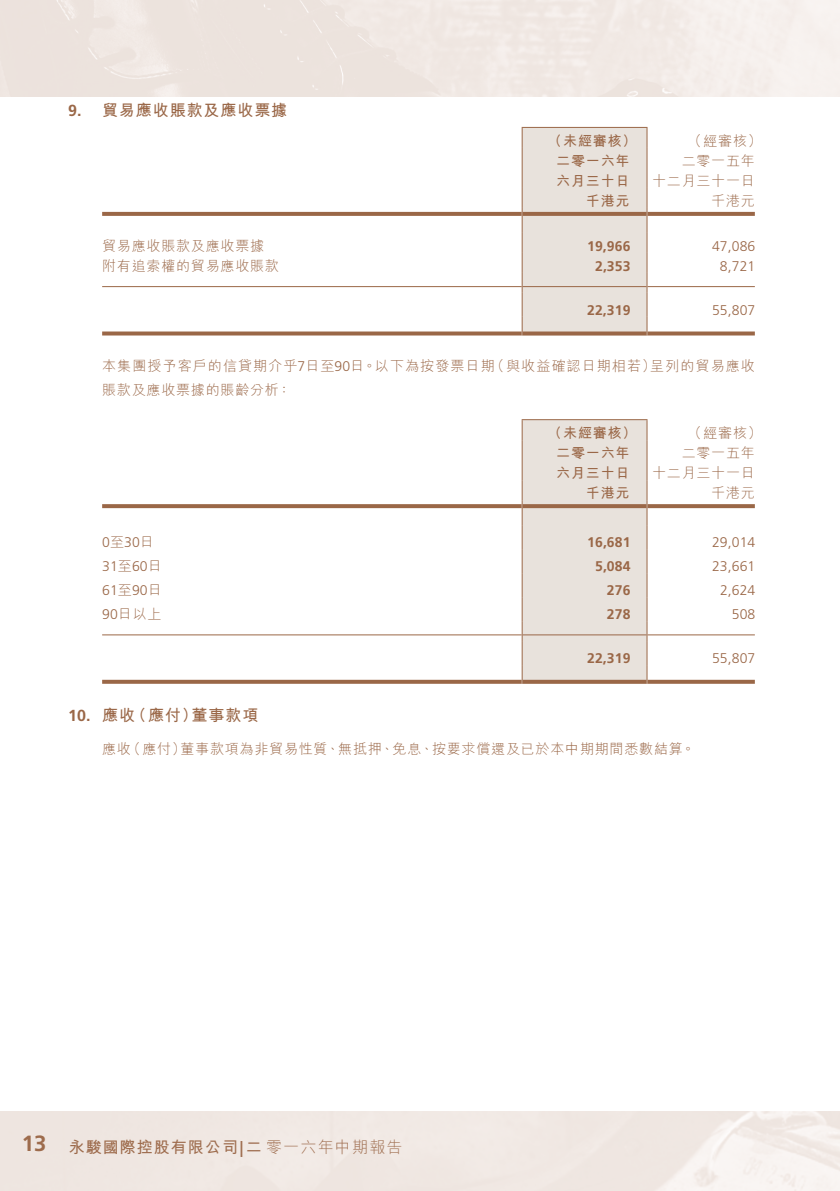
<style>
.page{position:relative;width:840px;height:1191px;background:#fff}
.page>*{position:absolute;margin:0;border:0;box-sizing:border-box;transform-origin:0 0}
.t1{font:700 22px "Frutiger LT Std";color:#9a6747}
.t2{font:700 16px "M Hei HK";letter-spacing:.055em;color:#9a6747}
.t3{font:700 16px "Frutiger LT Std";color:#9a6747}
.t4{font:300 14px/20px "M Hei HK";letter-spacing:.055em;color:#9a6747;text-align:right}
.t5{font:300 14px "Frutiger LT Std";letter-spacing:.005em;color:#9a6747}
.t6{font:300 14px/24px "M Hei HK";letter-spacing:.08em;color:#9a6747}
.t7{font:700 14px "Frutiger LT Std";letter-spacing:.005em;color:#9a6747}
.t8{font:700 14px/20px "M Hei HK";letter-spacing:.055em;color:#9a6747;text-align:center}
.s1{font-family:"Frutiger LT Std"}
.s2{font-family:"M Hei HK"}
.s3{font-weight:300}
</style>
<div class="page">
<div style="left:521px;top:127px;width:126px;height:208px;background:#e8e2dc"></div>
<svg style="left:102px;top:212px;width:419px;height:4px;background:#9c6b4c"></svg>
<svg style="left:522px;top:212px;width:124px;height:4px"></svg>
<svg style="left:647px;top:212px;width:107px;height:4px"></svg>
<hr style="left:102px;top:286px;width:419px;height:1px;background:#9a6747">
<hr style="left:522px;top:286px;width:124px;height:1px;background:#9a6747">
<hr style="left:647px;top:286px;width:107px;height:1px;background:#9a6747">
<svg style="left:102px;top:331px;width:419px;height:4px;background:#a67a5e"></svg>
<svg style="left:522px;top:331px;width:124px;height:4px"></svg>
<svg style="left:647px;top:331px;width:107px;height:4px"></svg>
<hr style="left:521px;top:419px;width:126px;height:1px;background:#9a6747">
<div style="left:521px;top:420px;width:126px;height:264px;background:#e8e2dc"></div>
<svg style="left:102px;top:504px;width:419px;height:4px;background:#9d6c4d"></svg>
<svg style="left:522px;top:504px;width:124px;height:4px"></svg>
<svg style="left:647px;top:504px;width:107px;height:4px"></svg>
<hr style="left:102px;top:634px;width:419px;height:1px;background:#9a6747">
<hr style="left:522px;top:634px;width:124px;height:1px;background:#9a6747">
<hr style="left:647px;top:634px;width:107px;height:1px;background:#9a6747">
<svg style="left:102px;top:680px;width:419px;height:4px;background:#9f6e50"></svg>
<svg style="left:522px;top:680px;width:124px;height:4px"></svg>
<svg style="left:647px;top:680px;width:107px;height:4px"></svg>
<p class="t3" style="left:68px;top:101px;width:15px">9.</p>
<p class="t2" style="left:102px;top:99px;width:186px">貿易應收賬款及應收票據</p>
<p class="t4" style="left:102px;top:236px;width:163px">貿易應收賬款及應收票據</p>
<p class="t4" style="left:102px;top:256px;width:178px">附有追索權的貿易應收賬款</p>
<p class="t8" style="left:547px;top:130px;width:90px">（未經審核）二零一六年六月三十日</p>
<p class="t8" style="left:585px;top:190px;width:45px">千港元</p>
<p class="t4" style="left:687px;top:131px;width:75px">（經審核(</p>
<p class="t4" style="left:651px;top:151px;width:104px">二零一五年<br>十二月三十一日千港元</p>
<p class="t7" style="left:587px;top:238px;width:45px">19,966</p>
<p class="t5" style="left:711px;top:238px;width:45px">47,086</p>
<p class="t7" style="left:594px;top:258px;width:37px">2,353</p>
<p class="t5" style="left:719px;top:258px;width:37px">8,721</p>
<p class="t7" style="left:587px;top:302px;width:45px">22,319</p>
<p class="t5" style="left:711px;top:302px;width:45px">55,807</p>
<p class="t6" style="left:102px;top:353px;width:394px">本集團授予客戶的信貸期介乎<span class="s1">7</span>日至<span class="s1">90</span>日。以下為按發票日期賬款及應收票據的賬齡分析：</p>
<p class="t6" style="left:490px;top:353px;width:166px">（與收益確認日期相若）</p>
<p class="t6" style="left:650px;top:353px;width:106px">呈列的貿易應收</p>
<p class="t8" style="left:547px;top:422px;width:90px">（未經審核）二零一六年六月三十日</p>
<p class="t8" style="left:585px;top:482px;width:45px">千港元</p>
<p class="t4" style="left:687px;top:423px;width:75px">（經審核(</p>
<p class="t4" style="left:651px;top:443px;width:104px">二零一五年<br>十二月三十一日千港元</p>
<p class="t5" style="left:102px;top:534px;width:53px"><span class="s2">至</span>0 30<span class="s2">日</span></p>
<p class="t7" style="left:587px;top:534px;width:45px">16,681</p>
<p class="t5" style="left:711px;top:534px;width:45px">29,014</p>
<p class="t5" style="left:102px;top:558px;width:61px">31<span class="s2">至</span>60<span class="s2">日</span></p>
<p class="t7" style="left:594px;top:558px;width:37px">5,084</p>
<p class="t5" style="left:711px;top:558px;width:45px">23,661</p>
<p class="t5" style="left:102px;top:582px;width:61px">61<span class="s2">至</span>90<span class="s2">日</span></p>
<p class="t7" style="left:606px;top:582px;width:25px">276</p>
<p class="t5" style="left:719px;top:582px;width:37px">2,624</p>
<p class="t4" style="left:102px;top:604px;width:61px"><span class="s1">90</span>日以上</p>
<p class="t7" style="left:606px;top:606px;width:25px">278</p>
<p class="t5" style="left:731px;top:606px;width:25px">508</p>
<p class="t7" style="left:587px;top:650px;width:45px">22,319</p>
<p class="t5" style="left:711px;top:650px;width:45px">55,807</p>
<p class="t3" style="left:68px;top:706px;width:24px">10.</p>
<p class="t2" style="left:102px;top:703px;width:34px">應收</p>
<p class="t2" style="left:130px;top:703px;width:69px">（應付）</p>
<p class="t2" style="left:191px;top:703px;width:68px">董事款項</p>
<p class="t4" style="left:127px;top:738px;width:61px">（應付）</p>
<p class="t4" style="left:180px;top:738px;width:516px">董事款項為非貿易性質、無抵押、免息、按要求償還及已於本中期期間悉數結算。</p>
<p class="t4" style="left:102px;top:738px;width:30px">應收</p>
<h1 class="t1" style="left:22px;top:1130px;width:26px">13</h1>
<p class="t2" style="left:69px;top:1135px;width:335px">永駿國際控股有限公司二<span class="s1">|</span> <span class="s3">零一六年中期報告</span></p>
</div>
